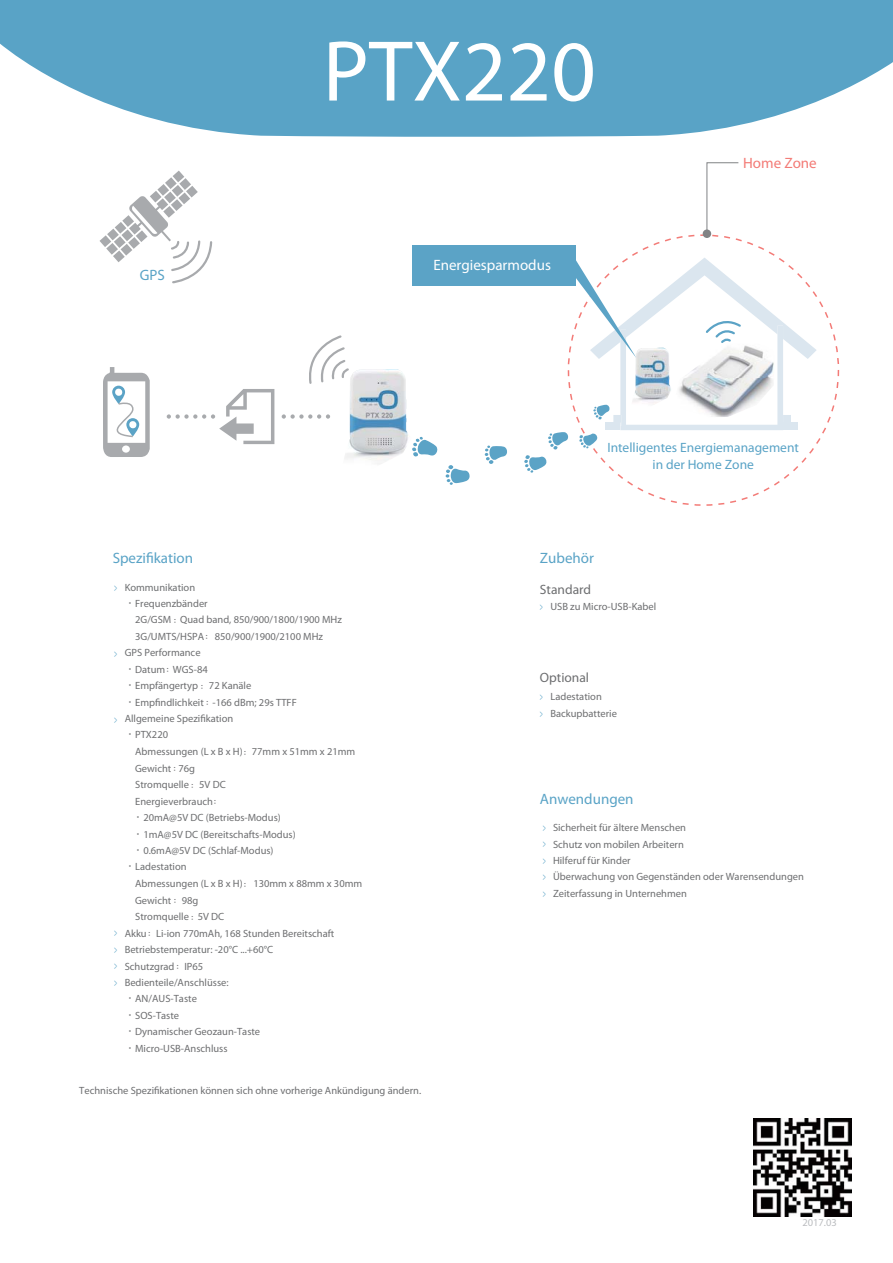
<style>
.page{position:relative;width:893px;height:1263px;background:#fff}
.page>*{position:absolute;margin:0;border:0;box-sizing:border-box;transform-origin:0 0}
.t1{font:87px "Century Gothic";color:#fff}
.t2{font:700 15px "Century Gothic";color:#59a3c6}
.t3{font:700 15px "Century Gothic";color:#fff}
.t4{font:700 15px "Century Gothic";color:#f37b76}
.t5{font:700 13.5px/16.2px "Century Gothic";color:#59a3c6;text-align:center}
.t6{font:700 13.5px "Century Gothic";color:#6d6e70}
.t7{font:10.5px/16.5px "Century Gothic";color:#6d6e70}
.t8{font:10.5px "Century Gothic";color:#6d6f71}
.t9{font:700 10.5px/16.5px "Century Gothic";color:#59a3c6;text-align:justify;scale:.5 1}
.t10{font:10.5px "Century Gothic";color:#bbbdc0}
.s1{font-family:"Adobe Ming Std Light E Ten B5 H"}
</style>
<div class="page">
<svg style="left:0;top:0;width:893px;height:137px;background:#6daecc"></svg>
<img style="left:753px;top:1118px;width:98px;height:98px">
<svg style="left:309px;top:335px;width:40px;height:49px"></svg>
<svg style="left:100px;top:171px;width:113px;height:113px"></svg>
<div style="left:413px;top:245px;width:163px;height:41px;background:#5ba3c6"></div>
<svg style="left:706px;top:162px;width:33px;height:72px"></svg>
<div style="left:703px;top:229px;width:8px;height:9px;background:#818385;border-radius:50%"></div>
<svg style="left:445px;top:465px;width:25px;height:20px"></svg>
<svg style="left:574px;top:258px;width:243px;height:191px"></svg>
<svg style="left:524px;top:432px;width:44px;height:41px"></svg>
<svg style="left:485px;top:445px;width:22px;height:19px"></svg>
<svg style="left:412px;top:437px;width:25px;height:20px"></svg>
<svg style="left:282px;top:414px;width:48px;height:5px"></svg>
<svg style="left:167px;top:389px;width:107px;height:55px"></svg>
<svg style="left:103px;top:367px;width:47px;height:90px"></svg>
<img style="left:631px;top:348px;width:41px;height:69px">
<img style="left:343px;top:369px;width:65px;height:95px">
<h2 class="t2" style="left:140px;top:269px;width:27px">GPS</h2>
<h1 class="t1" style="left:323px;top:38px;width:275px">PTX220</h1>
<h2 class="t3" style="left:433px;top:259px;width:119px">Energiesparmodus</h2>
<h2 class="t4" style="left:743px;top:157px;width:75px">Home Zone</h2>
<p class="t5" style="left:607px;top:441px;width:193px">Intelligentes Energiemanagement in der Home Zone</p>
<h2 class="t2" style="left:113px;top:552px;width:82px">Spezifikation</h2>
<h2 class="t2" style="left:540px;top:552px;width:56px">Zubehör</h2>
<p class="t6" style="left:540px;top:584px;width:53px">Standard</p>
<p class="t7" style="left:550px;top:599px;width:107px">USB zu Micro-USB-Kabel</p>
<p class="t8" style="left:125px;top:584px;width:72px">Kommunikation</p>
<p class="t9" style="left:114px;top:580px;width:8px">&gt;</p>
<p class="t7" style="left:125px;top:595px;width:85px"><span class="s1">‧</span>Frequenzbänder</p>
<p class="t7" style="left:135px;top:612px;width:208px">2G/GSM<span class="s1">：</span>Quad band, 850/900/1800/1900 MHz</p>
<p class="t7" style="left:135px;top:628px;width:189px">3G/UMTS/HSPA<span class="s1">：</span> 850/900/1900/2100 MHz</p>
<p class="t7" style="left:125px;top:645px;width:77px">GPS Performance</p>
<p class="t7" style="left:125px;top:661px;width:85px"><span class="s1">‧</span>Datum<span class="s1">：</span>WGS-84</p>
<p class="t7" style="left:125px;top:678px;width:128px"><span class="s1">‧</span>Empfängertyp<span class="s1">：</span>72 Kanäle</p>
<p class="t7" style="left:125px;top:694px;width:174px"><span class="s1">‧</span>Empfindlichkeit<span class="s1">：</span>-166 dBm; 29s TTFF</p>
<p class="t7" style="left:125px;top:711px;width:110px">Allgemeine Spezifikation</p>
<p class="t7" style="left:125px;top:727px;width:45px"><span class="s1">‧</span>PTX220</p>
<p class="t7" style="left:135px;top:744px;width:222px">Abmessungen (L x B x H)<span class="s1">：</span>77mm x 51mm x 21mm</p>
<p class="t7" style="left:135px;top:760px;width:61px">Gewicht<span class="s1">：</span>76g</p>
<p class="t7" style="left:135px;top:777px;width:92px">Stromquelle<span class="s1">：</span>5V DC</p>
<p class="t7" style="left:135px;top:793px;width:86px">Energieverbrauch<span class="s1">：</span></p>
<p class="t7" style="left:133px;top:810px;width:149px"><span class="s1">‧</span>20mA@5V DC (Betriebs-Modus)</p>
<p class="t7" style="left:133px;top:826px;width:164px"><span class="s1">‧</span>1mA@5V DC (Bereitschafts-Modus)</p>
<p class="t7" style="left:133px;top:843px;width:142px"><span class="s1">‧</span>0.6mA@5V DC (Schlaf-Modus)</p>
<p class="t7" style="left:135px;top:876px;width:229px">Abmessungen (L x B x H)<span class="s1">：</span> 130mm x 88mm x 30mm</p>
<p class="t7" style="left:135px;top:892px;width:65px">Gewicht<span class="s1">：</span>98g</p>
<p class="t7" style="left:135px;top:909px;width:91px">Stromquelle<span class="s1">：</span>5V DC</p>
<p class="t7" style="left:125px;top:925px;width:211px">Akku<span class="s1">：</span>Li-ion 770mAh, 168 Stunden Bereitschaft</p>
<p class="t8" style="left:125px;top:945px;width:150px">Betriebstemperatur: -20°C ...+60°C</p>
<p class="t7" style="left:125px;top:958px;width:80px">Schutzgrad<span class="s1">：</span>IP65</p>
<p class="t7" style="left:125px;top:975px;width:105px">Bedienteile/Anschlüsse:</p>
<p class="t7" style="left:125px;top:991px;width:74px"><span class="s1">‧</span>AN/AUS-Taste</p>
<p class="t7" style="left:125px;top:1008px;width:56px"><span class="s1">‧</span>SOS-Taste</p>
<p class="t7" style="left:125px;top:1024px;width:137px"><span class="s1">‧</span>Dynamischer Geozaun-Taste</p>
<p class="t7" style="left:125px;top:1041px;width:104px"><span class="s1">‧</span>Micro-USB-Anschluss</p>
<p class="t9" style="left:540px;top:599px;width:8px">&gt;</p>
<p class="t9" style="left:114px;top:646px;width:8px">&gt;</p>
<p class="t6" style="left:540px;top:673px;width:51px">Optional</p>
<p class="t7" style="left:550px;top:689px;width:68px">Ladestation<br>Backupbatterie</p>
<p class="t9" style="left:540px;top:689px;width:8px">&gt; &gt;</p>
<p class="t9" style="left:114px;top:712px;width:8px">&gt;</p>
<h2 class="t2" style="left:540px;top:793px;width:95px">Anwendungen</h2>
<p class="t9" style="left:543px;top:819px;width:8px">&gt; &gt; &gt; &gt; &gt;</p>
<p class="t7" style="left:553px;top:820px;width:252px">Sicherheit für ältere Menschen<br>Schutz von mobilen Arbeitern<br>Hilferuf für Kinder<br>Überwachung von Gegenständen oder Warensendungen<br>Zeiterfassung in Unternehmen</p>
<p class="t8" style="left:125px;top:863px;width:63px"><span class="s1">‧</span>Ladestation</p>
<p class="t9" style="left:114px;top:925px;width:8px">&gt; &gt; &gt; &gt;</p>
<p class="t7" style="left:79px;top:1083px;width:343px">Technische Spezifikationen können sich ohne vorherige Ankündigung ändern.</p>
<p class="t10" style="left:802px;top:1218px;width:36px">2017.03</p>
</div>
